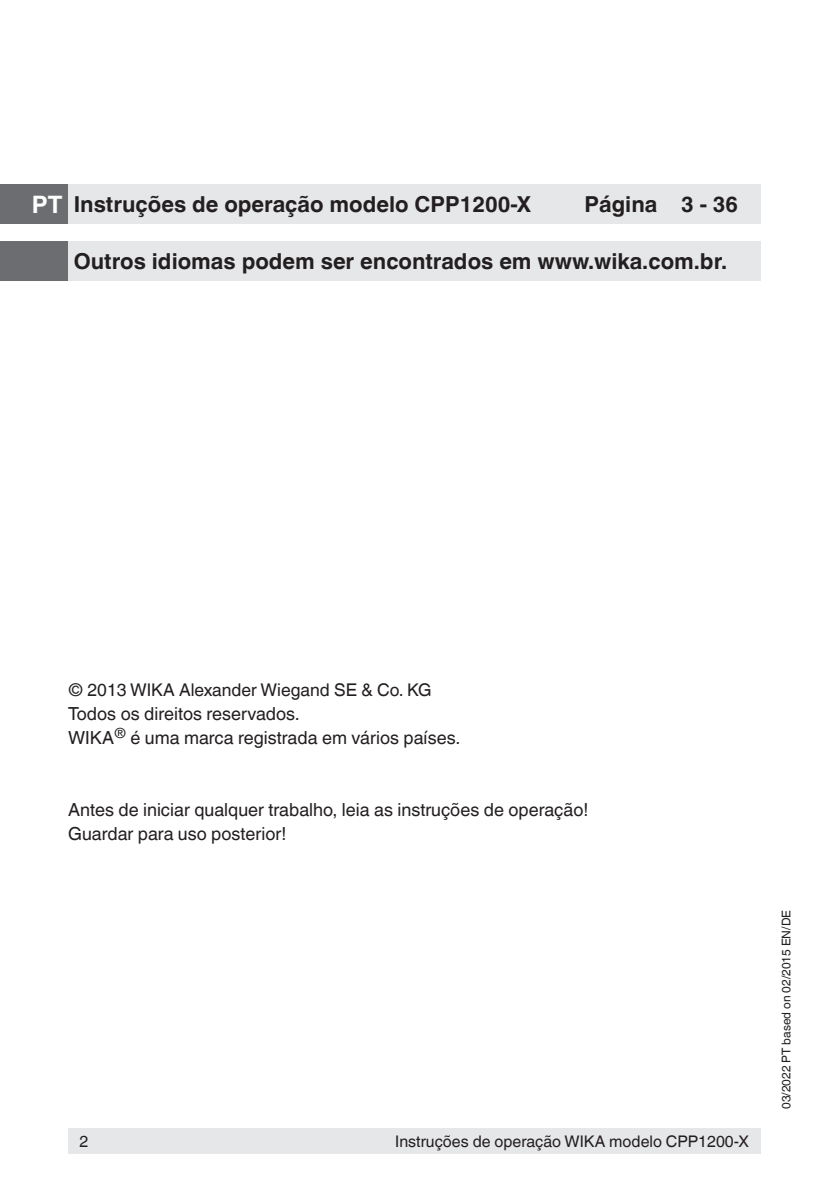
<style>
.page{position:relative;width:840px;height:1191px;background:#fff}
.page>*{position:absolute;margin:0;border:0;box-sizing:border-box;transform-origin:0 0}
.t1{font:700 24px "Helvetica World";color:#fff}
.Subheadline1{font:700 22px "Helvetica World";color:#231f20}
.Running_text{font:18px "Helvetica World";color:#231f20}
.Adresse{font:17.6px "Helvetica World";color:#231f20}
.t2{font:16px "Helvetica World";color:#231f20}
.t3{font:12px "Helvetica World";color:#231f20}
</style>
<div class="page">
<div style="left:68px;top:185px;width:692px;height:39px;background:#e6e7e9"></div>
<div style="left:68px;top:241px;width:692px;height:40px;background:#e6e7e9"></div>
<div style="left:0;top:185px;width:68px;height:39px;background:#6c6d70"></div>
<div style="left:0;top:241px;width:68px;height:40px;background:#6c6d70"></div>
<div style="left:68px;top:1128px;width:692px;height:26px;background:#e6e7e9"></div>
<h1 class="t1" style="left:32px;top:191px;width:32px">PT</h1>
<p class="Subheadline1" style="left:74px;top:192px;width:459px">Instruções de operação modelo CPP1200-X</p>
<p class="Subheadline1" style="left:584px;top:192px;width:74px">Página</p>
<p class="Subheadline1" style="left:680px;top:192px;width:59px">3 - 36</p>
<p class="Subheadline1" style="left:74px;top:249px;width:654px">Outros idiomas podem ser encontrados em www.wika.com.br.</p>
<p class="Adresse" style="left:68px;top:680px;width:364px">© 2013 WIKA Alexander Wiegand SE &amp; Co. KG</p>
<p class="Running_text" style="left:68px;top:703px;width:233px">Todos os direitos reservados.</p>
<p class="Running_text" style="left:68px;top:727px;width:394px">WIKA<sup>®</sup> é uma marca registrada em vários países.</p>
<p class="Running_text" style="left:68px;top:799px;width:521px">Antes de iniciar qualquer trabalho, leia as instruções de operação!</p>
<p class="Running_text" style="left:68px;top:823px;width:220px">Guardar para uso posterior!</p>
<p class="t2" style="left:79px;top:1132px;width:10px">2</p>
<p class="t2" style="left:395px;top:1132px;width:355px">Instruções de operação WIKA modelo CPP1200-X</p>
<p class="t3" style="left:778px;top:1109px;width:200px;rotate:-90deg">03/2022 PT based on 02/2015 EN/DE</p>
</div>
